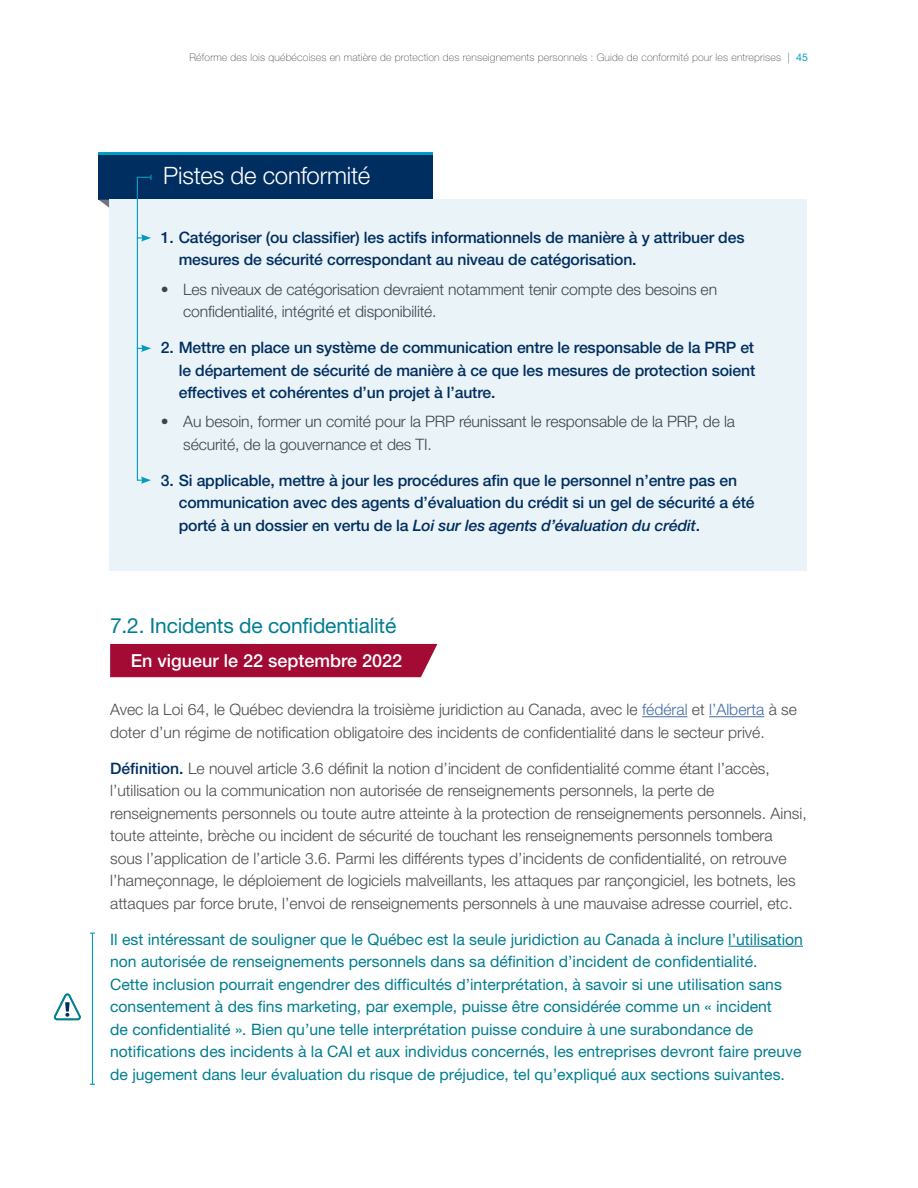
<style>
.page{position:relative;width:918px;height:1188px;background:#fff}
.page>*{position:absolute;margin:0;border:0;box-sizing:border-box;transform-origin:0 0}
.Practical_Advice{font:300 24px "Helvetica Neue LT Pro";letter-spacing:-.01em;color:#fff}
.L2_Heads_Turquoise{font:21px "Helvetica Neue LT Pro";letter-spacing:-.01em;color:#007d92}
.Section_Header{font:500 18px "Helvetica Neue LT Pro";color:#fff}
.Body_main{font:300 15.75px/22.5px "Helvetica Neue LT Pro";color:#4b4c4d}
.Body_main-2{font:15.75px/22.5px "Helvetica Neue LT Pro";color:#007e92}
.Steps_Numbered_Bold{font:500 15.75px/22.5px "Helvetica Neue LT Pro";letter-spacing:-.01em;color:#002e60}
.Steps_Bullets_no_spa{font:300 15.75px/22.5px "Helvetica Neue LT Pro";letter-spacing:-.01em;color:#3e444f}
.Body_Main_space_befo{font:300 15.75px/22.5px "Helvetica Neue LT Pro";color:#4b4c4d}
.t1{font:100 10.5px "Helvetica Neue LT Pro";letter-spacing:.015em;color:#4b4c4d}
.s1{font-weight:400;color:#009cc2}
.s2{font-style:italic}
.s3{color:#436da8}
.s4{font-weight:500;color:#002e60}
</style>
<div class="page">
<div style="left:99px;top:155px;width:334px;height:45px;background:#002e60"></div>
<hr style="left:99px;top:152px;width:334px;height:3px;background:#009cc2">
<div style="left:109px;top:200px;width:698px;height:371px;background:#eaf4f8"></div>
<svg style="left:99px;top:200px;width:10px;height:8px"></svg>
<svg style="left:136px;top:175px;width:16px;height:309px"></svg>
<hr style="left:642px;top:716px;width:46px;height:1px;background:#436da8">
<hr style="left:709px;top:716px;width:55px;height:1px;background:#436da8">
<hr style="left:728px;top:946px;width:75px;height:1px;background:#007e92">
<div style="left:110px;top:644px;width:327px;height:33px;background:#a30a34"></div>
<hr style="left:92px;top:933px;width:1px;height:151px;background:#009cc2">
<svg style="left:53px;top:993px;width:28px;height:28px"></svg>
<p class="t1" style="left:190px;top:52px;width:620px">Réforme des lois québécoises en matière de protection des renseignements personnels : Guide de conformité pour les entreprises | <span class="s1">45</span></p>
<p class="Practical_Advice" style="left:163px;top:161px;width:209px">Pistes de conformité</p>
<p class="Steps_Numbered_Bold" style="left:179px;top:226px;width:567px;text-indent:-18px">1. Catégoriser (ou classifier) les actifs informationnels de manière à y attribuer des mesures de sécurité correspondant au niveau de catégorisation.</p>
<p class="Steps_Bullets_no_spa" style="left:183px;top:277px;width:535px;text-indent:-22px">• Les niveaux de catégorisation devraient notamment tenir compte des besoins en confidentialité, intégrité et disponibilité.</p>
<p class="Steps_Numbered_Bold" style="left:179px;top:336px;width:578px;text-align:justify;text-indent:-18px">2. Mettre en place un système de communication entre le responsable de la PRP et le département de sécurité de manière à ce que les mesures de protection soient effectives et cohérentes d’un projet à l’autre.</p>
<p class="Steps_Bullets_no_spa" style="left:183px;top:410px;width:553px;text-indent:-22px">• Au besoin, former un comité pour la PRP réunissant le responsable de la PRP, de la sécurité, de la gouvernance et des TI.</p>
<p class="Steps_Numbered_Bold" style="left:179px;top:469px;width:577px;text-indent:-18px">3. Si applicable, mettre à jour les procédures afin que le personnel n’entre pas en communication avec des agents d’évaluation du crédit si un gel de sécurité a été porté à un dossier en vertu de la <span class="s2">Loi sur les agents d’évaluation du crédit</span>.</p>
<p class="L2_Heads_Turquoise" style="left:110px;top:613px;width:288px">7.2. Incidents de confidentialité</p>
<p class="Section_Header" style="left:131px;top:650px;width:273px">En vigueur le 22 septembre 2022</p>
<p class="Body_Main_space_befo" style="left:110px;top:698px;width:688px">Avec la Loi 64, le Québec deviendra la troisième juridiction au Canada, avec le <span class="s3">fédéral</span> et <span class="s3">l’Alberta</span> à se doter d’un régime de notification obligatoire des incidents de confidentialité dans le secteur privé.</p>
<p class="Body_main" style="left:110px;top:756px;width:698px"><span class="s4">Définition.</span> Le nouvel article 3.6 définit la notion d’incident de confidentialité comme étant l’accès, l’utilisation ou la communication non autorisée de renseignements personnels, la perte de renseignements personnels ou toute autre atteinte à la protection de renseignements personnels. Ainsi, toute atteinte, brèche ou incident de sécurité de touchant les renseignements personnels tombera sous l’application de l’article 3.6. Parmi les différents types d’incidents de confidentialité, on retrouve l’hameçonnage, le déploiement de logiciels malveillants, les attaques par rançongiciel, les botnets, les attaques par force brute, l’envoi de renseignements personnels à une mauvaise adresse courriel, etc.</p>
<p class="Body_main-2" style="left:110px;top:928px;width:694px">Il est intéressant de souligner que le Québec est la seule juridiction au Canada à inclure l’utilisation non autorisée de renseignements personnels dans sa définition d’incident de confidentialité.<br>Cette inclusion pourrait engendrer des difficultés d’interprétation, à savoir si une utilisation sans consentement à des fins marketing, par exemple, puisse être considérée comme un « incident<br>de confidentialité ». Bien qu’une telle interprétation puisse conduire à une surabondance de notifications des incidents à la CAI et aux individus concernés, les entreprises devront faire preuve de jugement dans leur évaluation du risque de préjudice, tel qu’expliqué aux sections suivantes.</p>
</div>
